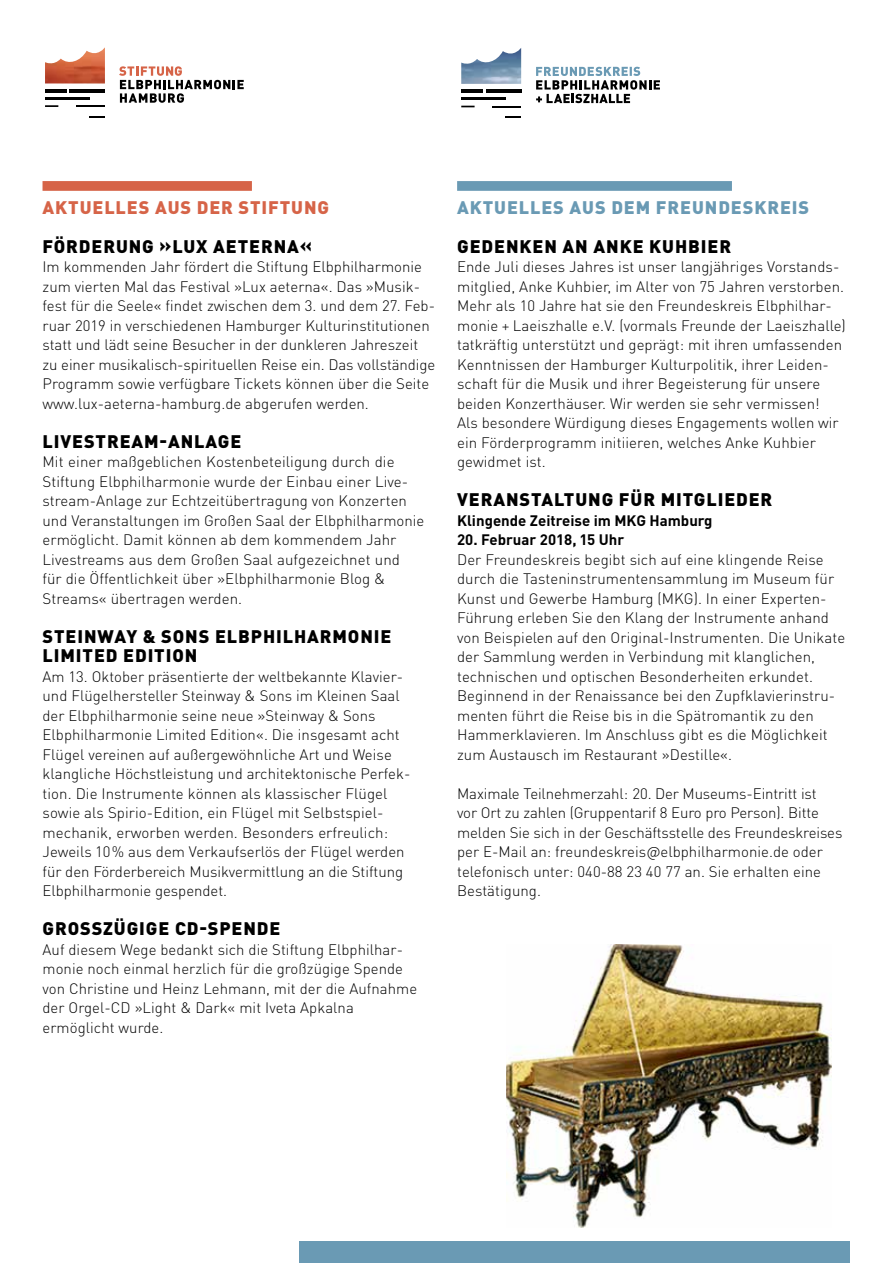
<style>
.page{position:relative;width:893px;height:1263px;background:#fff}
.page>*{position:absolute;margin:0;border:0;box-sizing:border-box;transform-origin:0 0}
.t1{font:900 18px/19.5px "DIN Pro";letter-spacing:.05em;color:#000}
.t2{font:900 18px "DIN Pro";letter-spacing:.05em;color:#6a9ab4}
.t3{font:900 18px "DIN Pro";letter-spacing:.05em;color:#d66448}
.t4{font:300 15px/19.5px "DIN Pro";letter-spacing:.005em;color:#000}
.t5{font:700 15px "DIN Pro";color:#000}
</style>
<div class="page">
<img style="left:506px;top:944px;width:325px;height:283px">
<div style="left:457px;top:181px;width:275px;height:10px;background:#6a9ab4"></div>
<div style="left:43px;top:181px;width:209px;height:10px;background:#d66448"></div>
<div style="left:299px;top:1242px;width:551px;height:21px;background:#6a9ab4"></div>
<img style="left:461px;top:48px;width:60px;height:36px">
<svg style="left:536px;top:67px;width:124px;height:36px"></svg>
<hr style="left:461px;top:98px;width:44px;height:2px;background:#000">
<svg style="left:492px;top:106px;width:29px;height:1px"></svg>
<svg style="left:461px;top:106px;width:14px;height:1px"></svg>
<svg style="left:505px;top:116px;width:16px;height:2px"></svg>
<hr style="left:461px;top:90px;width:22px;height:3px;background:#000">
<hr style="left:486px;top:90px;width:35px;height:3px;background:#000">
<img style="left:45px;top:47px;width:60px;height:36px">
<hr style="left:45px;top:97px;width:44px;height:3px;background:#000">
<hr style="left:76px;top:105px;width:29px;height:2px;background:#000">
<svg style="left:45px;top:105px;width:13px;height:2px"></svg>
<svg style="left:89px;top:116px;width:16px;height:2px"></svg>
<hr style="left:45px;top:89px;width:21px;height:3px;background:#000">
<hr style="left:70px;top:89px;width:35px;height:3px;background:#000">
<svg style="left:119px;top:66px;width:125px;height:37px"></svg>
<p class="t3" style="left:43px;top:195px;width:26px">AKTUELLES</p>
<p class="t3" style="left:155px;top:195px;width:174px">AUS DER STIFTUNG</p>
<p class="t1" style="left:43px;top:236px;width:271px">FÖRDERUNG »LUX AETERNA«</p>
<p class="t4" style="left:43px;top:256px;width:394px">Im kommenden Jahr fördert die Stiftung Elbphilharmonie zum vierten Mal das Festival »Lux aeterna«. Das »Musik&shy;fest für die Seele« findet zwischen dem 3. und dem 27. Feb&shy;ruar 2019 in verschiedenen Hamburger Kulturinstitutionen statt und lädt seine Besucher in der dunkleren Jahreszeit zu einer musikalisch-spirituellen Reise ein. Das vollständige Programm sowie verfügbare Tickets können über die Seite www.lux-aeterna-hamburg.de abgerufen werden.</p>
<p class="t1" style="left:43px;top:431px;width:200px">LIVESTREAM-ANLAG E</p>
<p class="t4" style="left:43px;top:451px;width:383px">Mit einer maßgeblichen Kostenbeteiligung durch die Stiftung Elbphilharmonie wurde der Einbau einer Live&shy;stream-Anlage zur Echtzeitübertragung von Konzerten und Veranstaltungen im Großen Saal der Elbphilharmonie ermöglicht. Damit können ab dem kommendem Jahr Livestreams aus dem Großen Saal aufgezeichnet und<br>für die Öffentlichkeit über »Elbphilharmonie Blog &amp; Streams« übertragen werden.</p>
<p class="t1" style="left:43px;top:626px;width:350px">STEINWAY &amp; SONS ELBPHILHARMONIE<br>LIMITED EDITION</p>
<p class="t4" style="left:43px;top:666px;width:369px">Am 13. Oktober präsentierte der weltbekannte Klavier&shy;und Flügelhersteller Steinway &amp; Sons im Kleinen Saal der Elbphilharmonie seine neue »Steinway &amp; Sons Elbphilharmonie Limited Edition«. Die insgesamt acht Flügel vereinen auf außergewöhnliche Art und Weise klangliche Höchstleistung und architektonische Perfek&shy;tion. Die Instrumente können als klassischer Flügel sowie als Spirio-Edition, ein Flügel mit Selbstspiel&shy;mechanik, erworben werden. Besonders erfreulich:<br>Jeweils 10 % aus dem Verkaufserlös der Flügel werden für den Förderbereich Musikvermittlung an die Stiftung Elbphilharmonie gespendet.</p>
<p class="t1" style="left:43px;top:918px;width:239px">GROSSZÜGIGE CD-SPENDE</p>
<p class="t4" style="left:43px;top:939px;width:376px">Auf diesem Wege bedankt sich die Stiftung Elbphilhar&shy;monie noch einmal herzlich für die großzügige Spende von Christine und Heinz Lehmann, mit der die Aufnahme der Orgel-CD »Light &amp; Dark« mit Iveta Apkalna ermöglicht wurde.</p>
<p class="t2" style="left:457px;top:195px;width:353px">AKTUELLES AUS DEM FREUNDESKREIS</p>
<p class="t1" style="left:457px;top:236px;width:275px">GEDENKEN AN ANKE KUHBIER</p>
<p class="t4" style="left:457px;top:256px;width:390px">Ende Juli dieses Jahres ist unser langjähriges Vorstands&shy;mitglied, Anke Kuhbier, im Alter von 75 Jahren verstorben.<br>Mehr als 10 Jahre hat sie den Freundeskreis Elbphilhar&shy;monie + Laeiszhalle e.V. (vormals Freunde der Laeiszhalle) tatkräftig unterstützt und geprägt: mit ihren umfassenden Kenntnissen der Hamburger Kulturpolitik, ihrer Leiden&shy;schaft für die Musik und ihrer Begeisterung für unsere beiden Konzerthäuser. Wir werden sie sehr vermissen!<br>Als besondere Würdigung dieses Engagements wollen wir ein Förderprogramm initiieren, welches Anke Kuhbier gewidmet ist.</p>
<p class="t1" style="left:457px;top:489px;width:317px">VERANSTALTUNG FÜR MITGLIEDER</p>
<p class="t5" style="left:457px;top:510px;width:257px">Klingende Zeitreise im MKG Hamburg</p>
<p class="t5" style="left:457px;top:530px;width:169px">20. Februar 2018, 15 Uhr</p>
<p class="t4" style="left:457px;top:549px;width:390px">Der Freundeskreis begibt sich auf eine klingende Reise durch die Tasteninstrumentensammlung im Museum für Kunst und Gewerbe Hamburg (MKG). In einer Experten-Führung erleben Sie den Klang der Instrumente anhand von Beispielen auf den Original-Instrumenten. Die Unikate der Sammlung werden in Verbindung mit klanglichen, technischen und optischen Besonderheiten erkundet.<br>Beginnend in der Renaissance bei den Zupfklavierinstru&shy;menten führt die Reise bis in die Spätromantik zu den Hammerklavieren. Im Anschluss gibt es die Möglichkeit zum Austausch im Restaurant »Destille«.</p>
<p class="t4" style="left:457px;top:783px;width:387px">Maximale Teilnehmerzahl: 20. Der Museums-Eintritt ist<br>vor Ort zu zahlen (Gruppentarif 8 Euro pro Person). Bitte melden Sie sich in der Geschäftsstelle des Freundeskreises per E-Mail an: freundeskreis@elbphilharmonie.de oder telefonisch unter: 040-88 23 40 77 an. Sie erhalten eine Bestätigung.</p>
</div>
